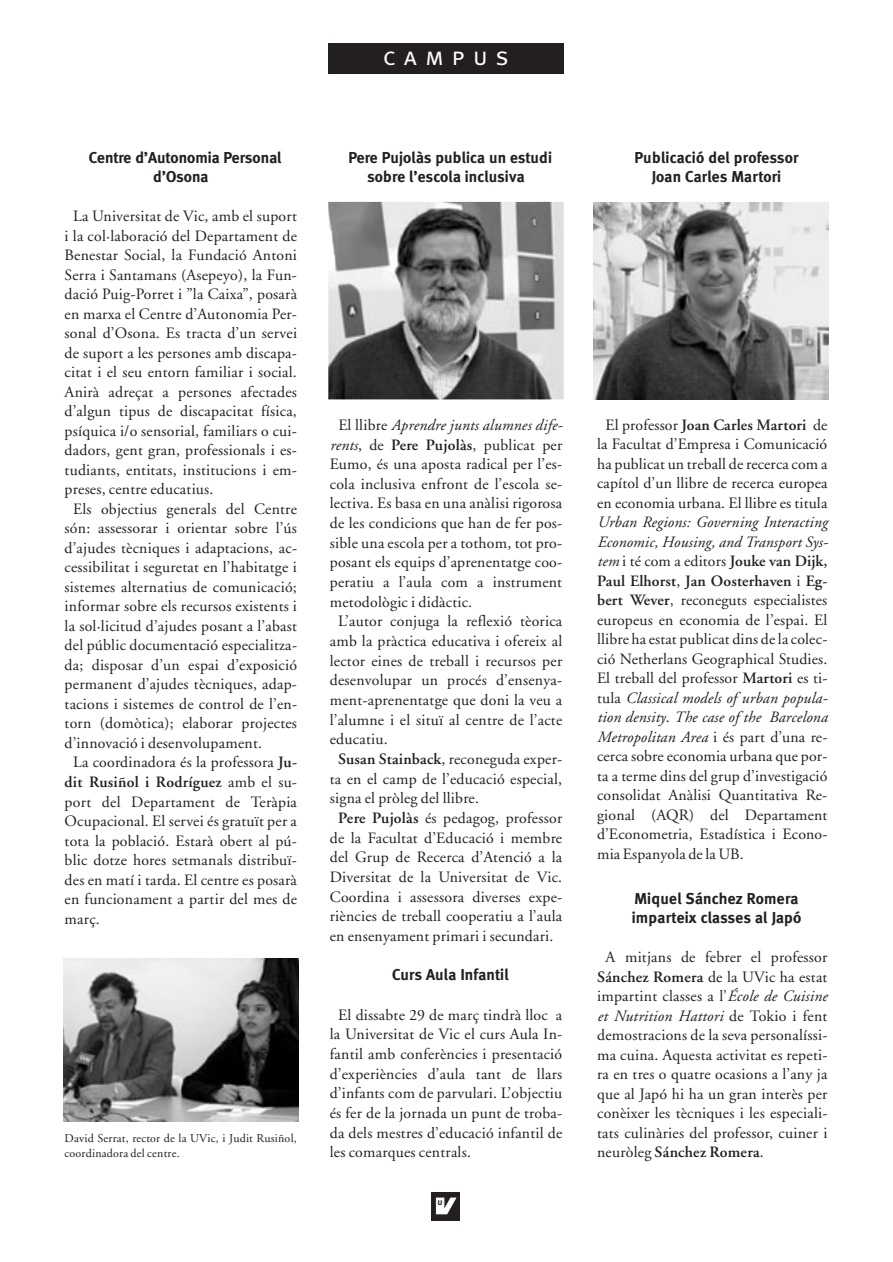
<style>
.page{position:relative;width:893px;height:1262px;background:#fff}
.page>*{position:absolute;margin:0;border:0;box-sizing:border-box;transform-origin:0 0}
.t1{font:25.5px "Meta Plus Normal Caps";letter-spacing:.32em;color:#fff}
.t2{font:15.75px/19.5px "Adobe Garamond";letter-spacing:.015em;color:#231f1f;text-align:justify}
.t3{font:700 15.75px/19.5px "Meta";letter-spacing:.01em;color:#231f1f;text-align:center}
.t4{font:italic 15.75px "Adobe Garamond";letter-spacing:.015em;color:#231f1f}
.t5{font:600 15.75px "Adobe Garamond";letter-spacing:.015em;color:#231f1f}
.t6{font:12px/15px "Adobe Garamond";letter-spacing:.015em;color:#231f1f}
.t7{font:8.7px "Meta Plus Bold Caps";color:#231f1f}
.s1{font-weight:600}
.s2{font-weight:400}
.s3{font-style:normal}
.s4{font-style:italic}
</style>
<div class="page">
<div style="left:431px;top:1192px;width:29px;height:28px;background:#231f1f"></div>
<svg style="left:435px;top:1197px;width:22px;height:18px"></svg>
<svg style="left:436px;top:1197px;width:20px;height:17px"></svg>
<div style="left:328px;top:43px;width:235px;height:30px;background:#231f1f"></div>
<img style="left:63px;top:958px;width:235px;height:163px">
<img style="left:328px;top:202px;width:235px;height:197px">
<img style="left:593px;top:202px;width:235px;height:198px">
<h1 class="t1" style="left:383px;top:42px;width:127px">campus</h1>
<p class="t3" style="left:89px;top:149px;width:194px">Centre d’Autonomia Personal d’Osona</p>
<p class="t2" style="left:73px;top:208px;width:225px">La Universitat de Vic, amb el suport</p>
<p class="t2" style="left:65px;top:227px;width:234px">i la col·laboració del Departament de</p>
<p class="t2" style="left:65px;top:247px;width:234px">Benestar Social, la Fundació Antoni</p>
<p class="t2" style="left:65px;top:266px;width:234px">Serra i Santamans (Asepeyo), la Fun-</p>
<p class="t2" style="left:65px;top:286px;width:234px">dació Puig-Porret i ”la Caixa”, posarà</p>
<p class="t2" style="left:65px;top:305px;width:234px">en marxa el Centre d’Autonomia Per-</p>
<p class="t2" style="left:65px;top:325px;width:234px">sonal d’Osona. Es tracta d’un servei</p>
<p class="t2" style="left:65px;top:344px;width:234px">de suport a les persones amb discapa-</p>
<p class="t2" style="left:65px;top:364px;width:234px">citat i el seu entorn familiar i social.</p>
<p class="t2" style="left:65px;top:383px;width:234px">Anirà adreçat a persones afectades</p>
<p class="t2" style="left:65px;top:403px;width:234px">d’algun tipus de discapacitat física,</p>
<p class="t2" style="left:65px;top:422px;width:234px">psíquica i/o sensorial, familiars o cui-</p>
<p class="t2" style="left:65px;top:442px;width:234px">dadors, gent gran, professionals i es-</p>
<p class="t2" style="left:65px;top:461px;width:234px">tudiants, entitats, institucions i em-</p>
<p class="t2" style="left:65px;top:481px;width:150px">preses, centre educatius.</p>
<p class="t2" style="left:73px;top:500px;width:225px">Els objectius generals del Centre</p>
<p class="t2" style="left:65px;top:520px;width:234px">són: assessorar i orientar sobre l’ús</p>
<p class="t2" style="left:65px;top:539px;width:234px">d’ajudes tècniques i adaptacions, ac-</p>
<p class="t2" style="left:65px;top:559px;width:234px">cessibilitat i seguretat en l’habitatge i</p>
<p class="t2" style="left:65px;top:578px;width:234px">sistemes alternatius de comunicació;</p>
<p class="t2" style="left:65px;top:598px;width:234px">informar sobre els recursos existents i</p>
<p class="t2" style="left:65px;top:617px;width:234px">la sol·licitud d’ajudes posant a l’abast</p>
<p class="t2" style="left:65px;top:637px;width:234px">del públic documentació especialitza-</p>
<p class="t2" style="left:65px;top:656px;width:234px">da; disposar d’un espai d’exposició</p>
<p class="t2" style="left:65px;top:676px;width:234px">permanent d’ajudes tècniques, adap-</p>
<p class="t2" style="left:65px;top:695px;width:234px">tacions i sistemes de control de l’en-</p>
<p class="t2" style="left:65px;top:715px;width:234px">torn (domòtica); elaborar projectes</p>
<p class="t2" style="left:65px;top:734px;width:199px">d’innovació i desenvolupament.</p>
<p class="t2" style="left:73px;top:754px;width:225px">La coordinadora és la professora <span class="s1">Ju-</span></p>
<p class="t5" style="left:65px;top:775px;width:234px">dit Rusiñol i Rodríguez <span class="s2">amb el su-</span></p>
<p class="t2" style="left:65px;top:793px;width:234px">port del Departament de Teràpia</p>
<p class="t2" style="left:65px;top:812px;width:234px">Ocupacional. El servei és gratuït per a</p>
<p class="t2" style="left:65px;top:832px;width:234px">tota la població. Estarà obert al pú-</p>
<p class="t2" style="left:65px;top:851px;width:234px">blic dotze hores setmanals distribuï-</p>
<p class="t2" style="left:65px;top:871px;width:234px">des en matí i tarda. El centre es posarà</p>
<p class="t2" style="left:65px;top:890px;width:234px">en funcionament a partir del mes de</p>
<p class="t2" style="left:65px;top:910px;width:37px">març.</p>
<p class="t6" style="left:65px;top:1131px;width:234px">David Serrat, rector de la UVic, i Judit Rusiñol, coordinadora del centre.</p>
<p class="t3" style="left:348px;top:149px;width:205px">Pere Pujolàs publica un estudi sobre l’escola inclusiva</p>
<p class="t4" style="left:338px;top:418px;width:224px"><span class="s3">El llibre</span> Aprendre junts alumnes dife-</p>
<p class="t2" style="left:330px;top:436px;width:234px"><span class="s4">rents</span>, de <span class="s1">Pere Pujolàs</span>, publicat per</p>
<p class="t2" style="left:330px;top:456px;width:234px">Eumo, és una aposta radical per l’es-</p>
<p class="t2" style="left:330px;top:475px;width:234px">cola inclusiva enfront de l’escola se-</p>
<p class="t2" style="left:330px;top:495px;width:234px">lectiva. Es basa en una anàlisi rigorosa</p>
<p class="t2" style="left:330px;top:515px;width:234px">de les condicions que han de fer pos-</p>
<p class="t2" style="left:330px;top:534px;width:234px">sible una escola per a tothom, tot pro-</p>
<p class="t2" style="left:330px;top:554px;width:234px">posant els equips d’aprenentatge coo-</p>
<p class="t2" style="left:330px;top:574px;width:234px">peratiu a l’aula com a instrument</p>
<p class="t2" style="left:330px;top:593px;width:144px">metodològic i didàctic.</p>
<p class="t2" style="left:338px;top:613px;width:225px">L’autor conjuga la reflexió tèorica</p>
<p class="t2" style="left:330px;top:633px;width:234px">amb la pràctica educativa i ofereix al</p>
<p class="t2" style="left:330px;top:652px;width:234px">lector eines de treball i recursos per</p>
<p class="t2" style="left:330px;top:672px;width:234px">desenvolupar un procés d’ensenya-</p>
<p class="t2" style="left:330px;top:691px;width:234px">ment-aprenentatge que doni la veu a</p>
<p class="t2" style="left:330px;top:711px;width:234px">l’alumne i el situï al centre de l’acte</p>
<p class="t2" style="left:330px;top:731px;width:59px">educatiu.</p>
<p class="t2" style="left:338px;top:750px;width:225px"><span class="s1">Susan Stainback</span>, reconeguda exper-</p>
<p class="t2" style="left:330px;top:770px;width:234px">ta en el camp de l’educació especial,</p>
<p class="t2" style="left:330px;top:790px;width:151px">signa el pròleg del llibre.</p>
<p class="t2" style="left:338px;top:809px;width:225px"><span class="s1">Pere Pujolàs</span> és pedagog, professor</p>
<p class="t2" style="left:330px;top:829px;width:234px">de la Facultat d’Educació i membre</p>
<p class="t2" style="left:330px;top:849px;width:234px">del Grup de Recerca d’Atenció a la</p>
<p class="t2" style="left:330px;top:868px;width:234px">Diversitat de la Universitat de Vic.</p>
<p class="t2" style="left:330px;top:888px;width:234px">Coordina i assessora diverses expe-</p>
<p class="t2" style="left:330px;top:908px;width:234px">riències de treball cooperatiu a l’aula</p>
<p class="t2" style="left:330px;top:927px;width:225px">en ensenyament primari i secundari.</p>
<p class="t3" style="left:392px;top:966px;width:118px">Curs Aula Infantil</p>
<p class="t2" style="left:330px;top:1006px;width:234px;text-indent:9px">El dissabte 29 de març tindrà lloc a la Universitat de Vic el curs Aula In&shy;fantil amb conferències i presentació d’experiències d’aula tant de llars d’infants com de parvulari. L’objectiu és fer de la jornada un punt de troba&shy;da dels mestres d’educació infantil de les comarques centrals.</p>
<p class="t7" style="left:437px;top:1196px;width:7px">u</p>
<p class="t3" style="left:634px;top:149px;width:165px">Publicació del professor<br>Joan Carles Martori</p>
<p class="t2" style="left:597px;top:416px;width:232px;text-align:center">El professor <span class="s1">Joan Carles Martori</span> de la Facultat d’Empresa i Comunicació ha publicat un treball de recerca com a capítol d’un llibre de recerca europea en economia urbana. El llibre es titula</p>
<p class="t2" style="left:597px;top:514px;width:232px"><span class="s4">Urban Regions: Governing Interacting Economic, Housing, and Transport Sys&shy;tem</span> i té com a editors <span class="s1">Jouke van Dijk, Paul Elhorst</span>, <span class="s1">Jan Oosterhaven</span> i <span class="s1">Eg&shy;bert Wever</span>, reconeguts especialistes europeus en economia de l’espai. El llibre ha estat publicat dins de la colec&shy;ció Netherlans Geographical Studies.<br>El treball del professor <span class="s1">Martori</span> es ti&shy;tula <span class="s4">Classical models of urban popula&shy;tion density</span>. <span class="s4">The case of the Barcelona Metropolitan Area</span> i és part d’una re&shy;cerca sobre economia urbana que por&shy;ta a terme dins del grup d’investigació consolidat Anàlisi Quantitativa Re&shy;gional (AQR) del Departament d’Econometria, Estadística i Econo&shy;mia Espanyola de la UB.</p>
<p class="t3" style="left:631px;top:890px;width:171px;text-align:left">Miquel Sánchez Romera imparteix classes al Japó</p>
<p class="t2" style="left:597px;top:949px;width:232px;text-indent:9px">A mitjans de febrer el professor <span class="s1">Sánchez Romera</span> de la UVic ha estat impartint classes a l’<span class="s4">École de Cuisine et Nutrition Hattori</span> de Tokio i fent demostracions de la seva personalíssi&shy;ma cuina. Aquesta activitat es repeti&shy;ra en tres o quatre ocasions a l’any ja que al Japó hi ha un gran interès per conèixer les tècniques i les especiali&shy;tats culinàries del professor, cuiner i neuròleg <span class="s1">Sánchez Romera</span>.</p>
</div>
